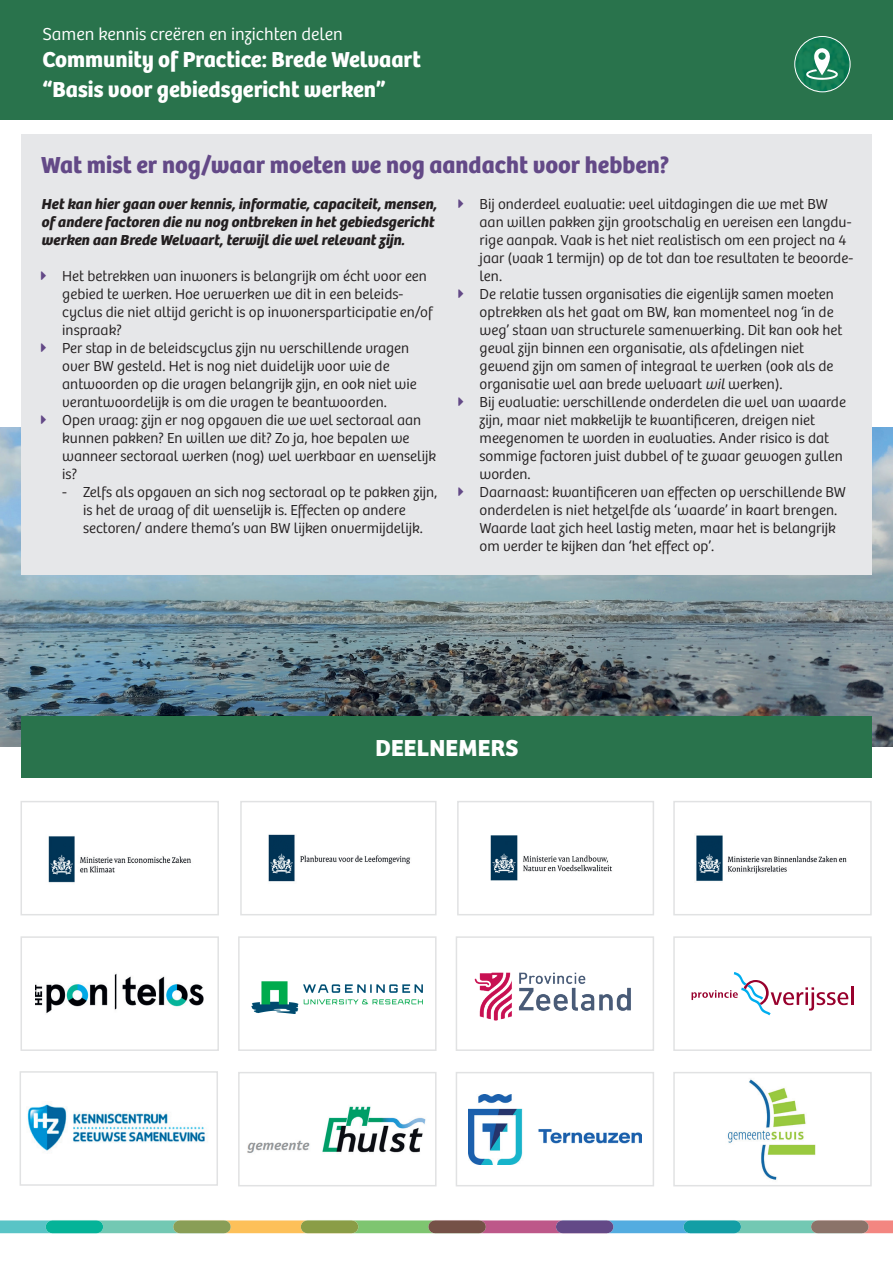
<style>
.page{position:relative;width:893px;height:1263px;background:#fff}
.page>*{position:absolute;margin:0;border:0;box-sizing:border-box;transform-origin:0 0}
.t1{font:700 24px "Bree";color:#634987}
.t2{font:700 24px "Bree";letter-spacing:.01em;color:#fff}
.t3{font:700 22.5px/30.6px "Bree";color:#fff}
.t4{font:300 18px "Bree";color:#fff}
.t5{font:300 15px/18px "Bree";color:#231f20}
.t6{font:italic 700 15px/18px "Bree";color:#231f20}
.s1{font-style:italic}
</style>
<div class="page">
<img style="left:0;top:427px;width:893px;height:319px">
<div style="left:21px;top:716px;width:851px;height:62px;background:#29734c"></div>
<div style="left:0;top:0;width:893px;height:119px;background:#29734c"></div>
<img style="left:48px;top:836px;width:143px;height:47px">
<div style="left:21px;top:801px;width:198px;height:114px;border:2px solid #e1e2e3"></div>
<img style="left:36px;top:973px;width:168px;height:41px">
<div style="left:21px;top:936px;width:198px;height:115px;border:2px solid #e1e2e3"></div>
<img style="left:27px;top:1104px;width:178px;height:48px">
<div style="left:20px;top:1071px;width:198px;height:115px;border:2px solid #e1e2e3"></div>
<img style="left:268px;top:834px;width:143px;height:48px">
<div style="left:240px;top:801px;width:197px;height:114px;border:2px solid #e1e2e3"></div>
<img style="left:251px;top:981px;width:172px;height:33px">
<div style="left:238px;top:936px;width:199px;height:115px;border:2px solid #e1e2e3"></div>
<img style="left:247px;top:1106px;width:179px;height:47px">
<div style="left:238px;top:1072px;width:199px;height:114px;border:2px solid #e1e2e3"></div>
<img style="left:490px;top:835px;width:122px;height:46px">
<div style="left:457px;top:801px;width:197px;height:114px;border:2px solid #e1e2e3"></div>
<img style="left:474px;top:972px;width:157px;height:49px">
<div style="left:456px;top:936px;width:198px;height:115px;border:2px solid #e1e2e3"></div>
<img style="left:469px;top:1094px;width:172px;height:70px">
<div style="left:456px;top:1072px;width:198px;height:114px;border:2px solid #e1e2e3"></div>
<img style="left:696px;top:835px;width:151px;height:46px">
<div style="left:673px;top:801px;width:199px;height:114px;border:2px solid #e1e2e3"></div>
<svg style="left:691px;top:972px;width:162px;height:43px"></svg>
<div style="left:673px;top:936px;width:199px;height:115px;border:2px solid #e1e2e3"></div>
<img style="left:727px;top:1079px;width:89px;height:101px">
<div style="left:673px;top:1072px;width:199px;height:114px;border:2px solid #e1e2e3"></div>
<svg style="left:0;top:1220px;width:893px;height:13px;background:#7fa28f"></svg>
<div style="left:811px;top:1220px;width:57px;height:13px;background:#8b7369;border-radius:6px"></div>
<img style="left:795px;top:36px;width:55px;height:55px">
<svg style="left:795px;top:36px;width:55px;height:55px"></svg>
<svg style="left:806px;top:47px;width:32px;height:33px"></svg>
<div style="left:794px;top:36px;width:56px;height:56px;border:1px solid #fff;border-radius:50%"></div>
<div style="left:21px;top:134px;width:851px;height:440px;background:#e6e7e9"></div>
<p class="t4" style="left:43px;top:20px;width:302px">Samen kennis creëren en inzichten delen</p>
<h2 class="t3" style="left:43px;top:42px;width:380px">Community of Practice: Brede Welvaart “Basis voor gebiedsgericht werken”</h2>
<h1 class="t1" style="left:41px;top:146px;width:630px">Wat mist er nog/waar moeten we nog aandacht voor hebben?</h1>
<p class="t6" style="left:41px;top:194px;width:400px">Hetkan hiergaan overkennis,informatie,capaciteit,mensen, ofandere factoren die nu nog ontbreken in hetgebiedsgericht werken aan Brede Welvaart,terwijldie welrelevantzijn.</p>
<p class="t5" style="left:62px;top:266px;width:375px">Het betrekken van inwoners is belangrijk om écht voor een gebied te werken. Hoe verwerken we dit in een beleids&shy;cyclus die niet altijd gericht is op inwonersparticipatie en/of inspraak?<br>Per stap in de beleidscyclus zijn nu verschillende vragen over BW gesteld. Het is nog niet duidelijk voor wie de antwoorden op die vragen belangrijk zijn, en ook niet wie verantwoordelijk is om die vragen te beantwoorden.<br>Open vraag: zijn er nog opgaven die we wel sectoraal aan kunnen pakken? En willen we dit? Zo ja, hoe bepalen we wanneer sectoraal werken (nog) wel werkbaar en wenselijk is?</p>
<p class="t5" style="left:83px;top:482px;width:356px;text-indent:-21px">- Zelfs als opgaven an sich nog sectoraal op te pakken zijn, is het de vraag of dit wenselijk is. Effecten op andere sectoren/ andere thema’s van BW lijken onvermijdelijk.</p>
<p class="t5" style="left:480px;top:194px;width:375px">Bij onderdeel evaluatie: veel uitdagingen die we met BW aan willen pakken zijn grootschalig en vereisen een langdu&shy;rige aanpak. Vaak is het niet realistisch om een project na 4 jaar (vaak 1 termijn) op de tot dan toe resultaten te beoorde&shy;len.<br>De relatie tussen organisaties die eigenlijk samen moeten optrekken als het gaat om BW, kan momenteel nog ‘in de weg’ staan van structurele samenwerking. Dit kan ook het geval zijn binnen een organisatie, als afdelingen niet gewend zijn om samen of integraal te werken (ook als de organisatie wel aan brede welvaart <span class="s1">wil</span>werken).<br>Bij evaluatie: verschillende onderdelen die wel van waarde zijn, maar niet makkelijk te kwantificeren, dreigen niet meegenomen te worden in evaluaties. Ander risico is dat sommige factoren juist dubbel of te zwaar gewogen zullen worden.<br>Daarnaast: kwantificeren van effecten op verschillende BW onderdelen is niet hetzelfde als ‘waarde’ in kaart brengen.<br>Waarde laat zich heel lastig meten, maar het is belangrijk om verder te kijken dan ‘het effect op’.</p>
<h1 class="t2" style="left:375px;top:728px;width:145px">DEELNEMERS</h1>
</div>
